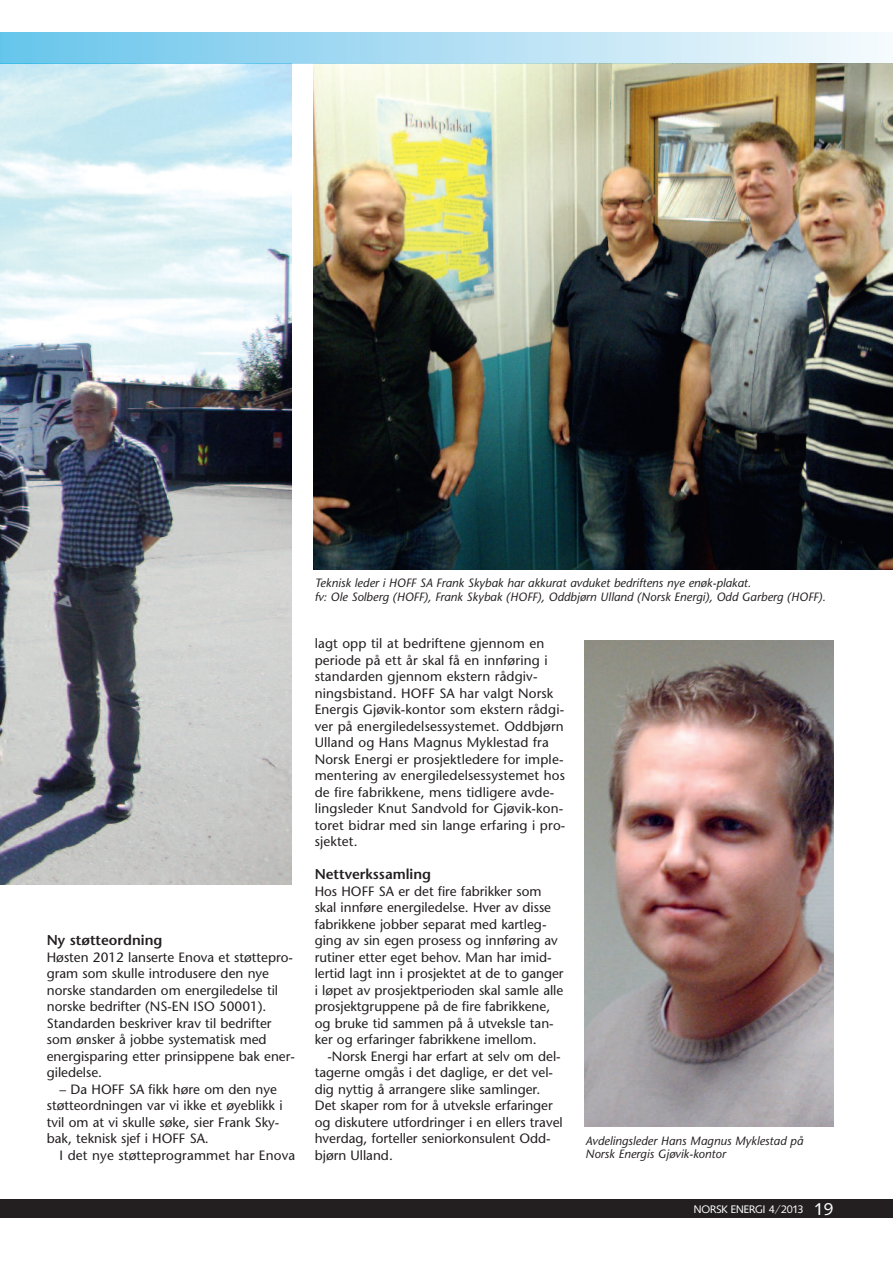
<style>
.page{position:relative;width:893px;height:1263px;background:#fff}
.page>*{position:absolute;margin:0;border:0;box-sizing:border-box;transform-origin:0 0}
.t1{font:600 14.25px "Stone Sans";color:#231f20}
.t2{font:13.5px/16.5px "Stone Sans";color:#231f20}
.t3{font:italic 12px/13.5px "Stone Sans";color:#231f20}
.t4{font:10.5px "Saxony";color:#fff}
.s1{font-size:16.5px}
</style>
<div class="page">
<img style="left:0;top:64px;width:292px;height:820px">
<div style="left:0;top:1199px;width:893px;height:19px;background:#231f20"></div>
<img style="left:313px;top:64px;width:580px;height:505px">
<img style="left:584px;top:640px;width:249px;height:487px">
<img style="left:0;top:32px;width:893px;height:32px">
<p class="t1" style="left:47px;top:935px;width:117px">Ny støtteordning</p>
<p class="t2" style="left:47px;top:950px;width:250px">Høsten 2012 lanserte Enova et støttepro&shy;gram som skulle introdusere den nye norske standarden om energiledelse til norske bedrifter (NS-EN ISO 50001).<br>Standarden beskriver krav til bedrifter som ønsker å jobbe systematisk med energisparing etter prinsippene bak ener&shy;giledelse.</p>
<p class="t2" style="left:47px;top:1082px;width:237px;text-indent:13px">– Da HOFF SA fikk høre om den nye støtteordningen var vi ikke et øyeblikk i tvil om at vi skulle søke, sier Frank Sky&shy;bak, teknisk sjef i HOFF SA.</p>
<p class="t2" style="left:60px;top:1148px;width:237px">I det nye støtteprogrammet har Enova</p>
<p class="t3" style="left:315px;top:578px;width:513px">Teknisk leder i HOFF SA Frank Skybak har akkurat avduket bedriftens nye enøk-plakat.<br>fv: Ole Solberg (HOFF), Frank Skybak (HOFF), Oddbjørn Ulland (Norsk Energi), Odd Garberg (HOFF).</p>
<p class="t2" style="left:315px;top:636px;width:252px">lagt opp til at bedriftene gjennom en periode på ett år skal få en innføring i standarden gjennom ekstern rådgiv&shy;ningsbistand. HOFF SA har valgt Norsk Energis Gjøvik-kontor som ekstern rådgi&shy;ver på energiledelsessystemet. Oddbjørn Ulland og Hans Magnus Myklestad fra Norsk Energi er prosjektledere for imple&shy;mentering av energiledelsessystemet hos de fire fabrikkene, mens tidligere avde&shy;lingsleder Knut Sandvold for Gjøvik-kon&shy;toret bidrar med sin lange erfaring i pro&shy;sjektet.</p>
<p class="t1" style="left:315px;top:869px;width:118px">Nettverkssamling</p>
<p class="t2" style="left:315px;top:884px;width:250px">Hos HOFF SA er det fire fabrikker som skal innføre energiledelse. Hver av disse fabrikkene jobber separat med kartleg&shy;ging av sin egen prosess og innføring av rutiner etter eget behov. Man har imid&shy;lertid lagt inn i prosjektet at de to ganger i løpet av prosjektperioden skal samle alle prosjektgruppene på de fire fabrikkene, og bruke tid sammen på å utveksle tan&shy;ker og erfaringer fabrikkene imellom.</p>
<p class="t2" style="left:315px;top:1049px;width:249px;text-indent:13px">-Norsk Energi har erfart at selv om del&shy;tagerne omgås i det daglige, er det vel&shy;dig nyttig å arrangere slike samlinger.<br>Det skaper rom for å utveksle erfaringer og diskutere utfordringer i en ellers travel hverdag, forteller seniorkonsulent Odd&shy;bjørn Ulland.</p>
<p class="t3" style="left:585px;top:1135px;width:219px">Avdelingsleder Hans Magnus Myklestad på<br>Norsk Energis Gjøvik-kontor</p>
<p class="t4" style="left:694px;top:1203px;width:141px">NORSK ENERGI 4/2013 <span class="s1">19</span></p>
</div>
